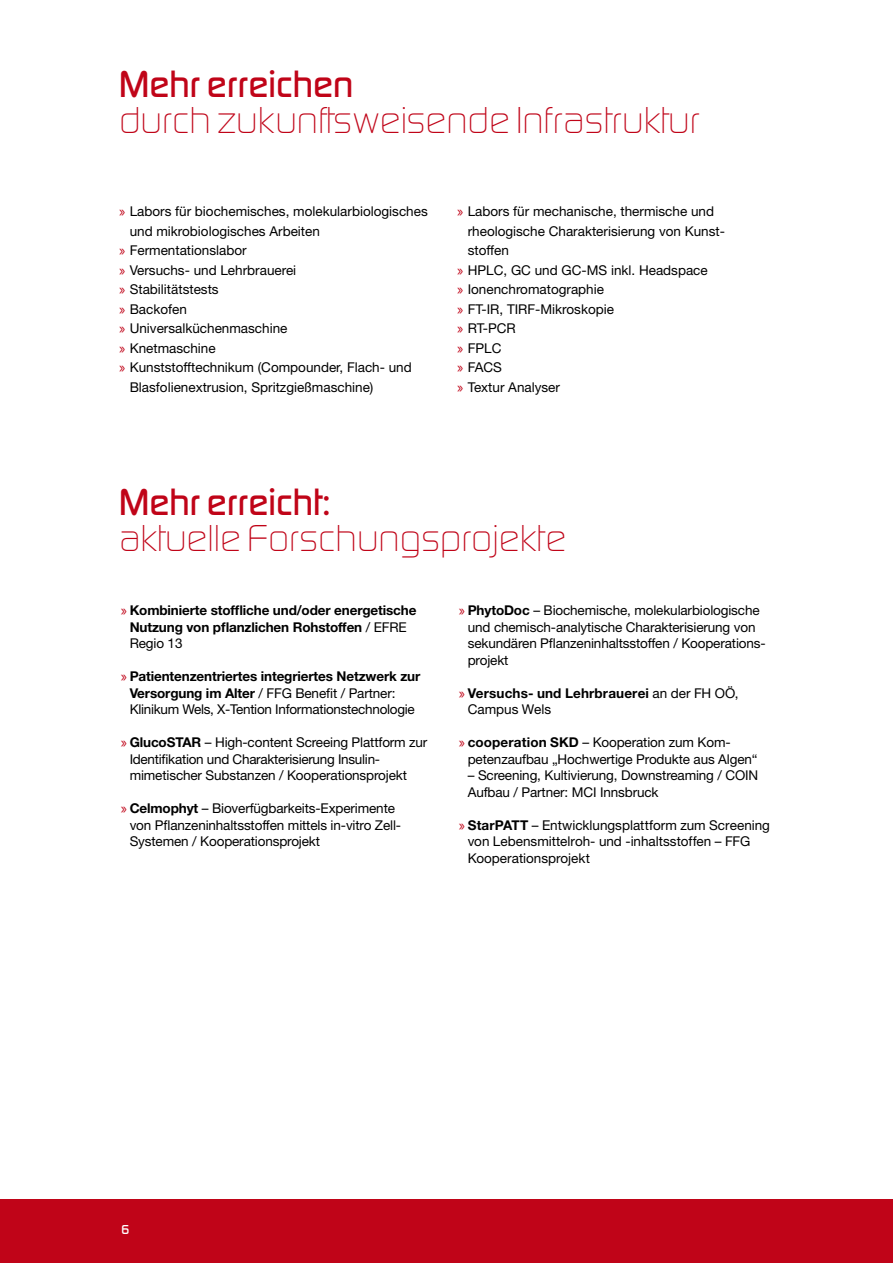
<style>
.page{position:relative;width:893px;height:1263px;background:#fff}
.page>*{position:absolute;margin:0;border:0;box-sizing:border-box;transform-origin:0 0}
.t1{font:300 39px "Digital Sans EF";letter-spacing:.01em;color:#c00418}
.t2{font:500 39px "Digital Sans EF";color:#c00418}
.t3{font:13.5px/16.5px "Helvetica Neue LT Std";letter-spacing:-.01em;color:#000}
.t4{font:700 13.5px/16.5px "Helvetica Neue LT Std";letter-spacing:-.01em;color:#000}
.t5{font:700 13.5px/16.5px "Helvetica Neue LT Std";letter-spacing:.01em;color:#000}
.t6{font:500 13.5px "Digital Sans EF";color:#fff}
.s1{font-family:"Digital Sans EF";font-weight:500;color:#c00418}
.s2{font-weight:400}
.s3{font-weight:700}
</style>
<div class="page">
<div style="left:0;top:1199px;width:893px;height:64px;background:#c00418"></div>
<hr style="left:892px;top:221px;width:1px;height:924px;background:#e3e4e4">
<h1 class="t2" style="left:119px;top:61px;width:236px">Mehr erreichen</h1>
<h1 class="t1" style="left:119px;top:98px;width:582px">durch zukunftsweisende Infrastruktur</h1>
<p class="t3" style="left:119px;top:203px;width:310px"><span class="s1">»</span> Labors für biochemisches, molekularbiologisches</p>
<p class="t3" style="left:130px;top:223px;width:192px">und mikrobiologisches Arbeiten</p>
<p class="t3" style="left:119px;top:242px;width:129px"><span class="s1">»</span> Fermentationslabor</p>
<p class="t3" style="left:119px;top:262px;width:179px"><span class="s1">»</span> Versuchs- und Lehrbrauerei</p>
<p class="t3" style="left:119px;top:281px;width:101px"><span class="s1">»</span> Stabilitätstests</p>
<p class="t3" style="left:119px;top:301px;width:69px"><span class="s1">»</span> Backofen</p>
<p class="t3" style="left:119px;top:320px;width:170px"><span class="s1">»</span> Universalküchenmaschine</p>
<p class="t3" style="left:119px;top:340px;width:98px"><span class="s1">»</span> Knetmaschine</p>
<p class="t3" style="left:119px;top:359px;width:294px"><span class="s1">»</span> Kunststofftechnikum (Compounder, Flach- und</p>
<p class="t3" style="left:130px;top:379px;width:245px">Blasfolienextrusion, Spritzgießmaschine)</p>
<p class="t3" style="left:457px;top:203px;width:258px"><span class="s1">»</span> Labors für mechanische, thermische und</p>
<p class="t3" style="left:468px;top:223px;width:259px">rheologische Charakterisierung von Kunst-</p>
<p class="t3" style="left:468px;top:242px;width:43px">stoffen</p>
<p class="t3" style="left:457px;top:262px;width:252px"><span class="s1">»</span> HPLC, GC und GC-MS inkl. Headspace</p>
<p class="t3" style="left:457px;top:281px;width:148px"><span class="s1">»</span> Ionenchromatographie</p>
<p class="t3" style="left:457px;top:301px;width:158px"><span class="s1">»</span> FT-IR, TIRF-Mikroskopie</p>
<p class="t3" style="left:457px;top:320px;width:60px"><span class="s1">»</span> RT-PCR</p>
<p class="t3" style="left:457px;top:340px;width:46px"><span class="s1">»</span> FPLC</p>
<p class="t3" style="left:457px;top:359px;width:46px"><span class="s1">»</span> FACS</p>
<p class="t3" style="left:457px;top:379px;width:104px"><span class="s1">»</span> Textur Analyser</p>
<h1 class="t2" style="left:119px;top:478px;width:213px">Mehr erreicht:</h1>
<h1 class="t1" style="left:119px;top:515px;width:448px">aktuelle Forschungsprojekte</h1>
<p class="t4" style="left:130px;top:602px;width:288px;text-indent:-9px"><span class="s1">»</span> Kombinierte stoffliche und/oder energetische<br>Nutzung von pflanzlichen Rohstoffen <span class="s2">/ EFRE<br>Regio 13</span></p>
<p class="t3" style="left:130px;top:668px;width:292px;text-indent:-9px"><span class="s1">»</span> <span class="s3">Patientenzentriertes integriertes Netzwerk zur<br>Versorgung im Alter</span> / FFG Benefit / Partner:<br>Klinikum Wels, X-Tention Informationstechnologie</p>
<p class="t3" style="left:130px;top:734px;width:299px;text-indent:-9px"><span class="s1">»</span> <span class="s3">GlucoSTAR</span> – High-content Screeing Plattform zur<br>Identifikation und Charakterisierung Insulin&shy;mimetischer Substanzen / Kooperationsprojekt</p>
<p class="t3" style="left:130px;top:800px;width:273px;text-indent:-9px"><span class="s1">»</span> <span class="s3">Celmophyt</span> – Bioverfügbarkeits-Experimente von Pflanzeninhaltsstoffen mittels in-vitro Zell-<br>Systemen / Kooperationsprojekt</p>
<p class="t3" style="left:468px;top:602px;width:299px;text-indent:-9px"><span class="s1">»</span> <span class="s3">PhytoDoc</span> – Biochemische, molekularbiologische und chemisch-analytische Charakterisierung von sekundären Pflanzeninhaltsstoffen / Kooperations&shy;projekt</p>
<p class="t5" style="left:468px;top:684px;width:272px;text-indent:-9px"><span class="s1">»</span> Versuchs- und Lehrbrauerei <span class="s2">an der FH OÖ,<br>Campus Wels</span></p>
<p class="t3" style="left:468px;top:734px;width:291px;text-indent:-9px"><span class="s1">»</span> <span class="s3">cooperation SKD</span> – Kooperation zum Kom&shy;petenzaufbau „Hochwertige Produkte aus Algen“</p>
<p class="t3" style="left:468px;top:767px;width:292px">– Screening, Kultivierung, Downstreaming / COIN<br>Aufbau / Partner: MCI Innsbruck</p>
<p class="t3" style="left:468px;top:816px;width:304px;text-indent:-9px"><span class="s1">»</span> <span class="s3">StarPATT</span> – Entwicklungsplattform zum Screening von Lebensmittelroh- und -inhaltsstoffen – FFG<br>Kooperationsprojekt</p>
<p class="t6" style="left:122px;top:1221px;width:9px">6</p>
</div>
